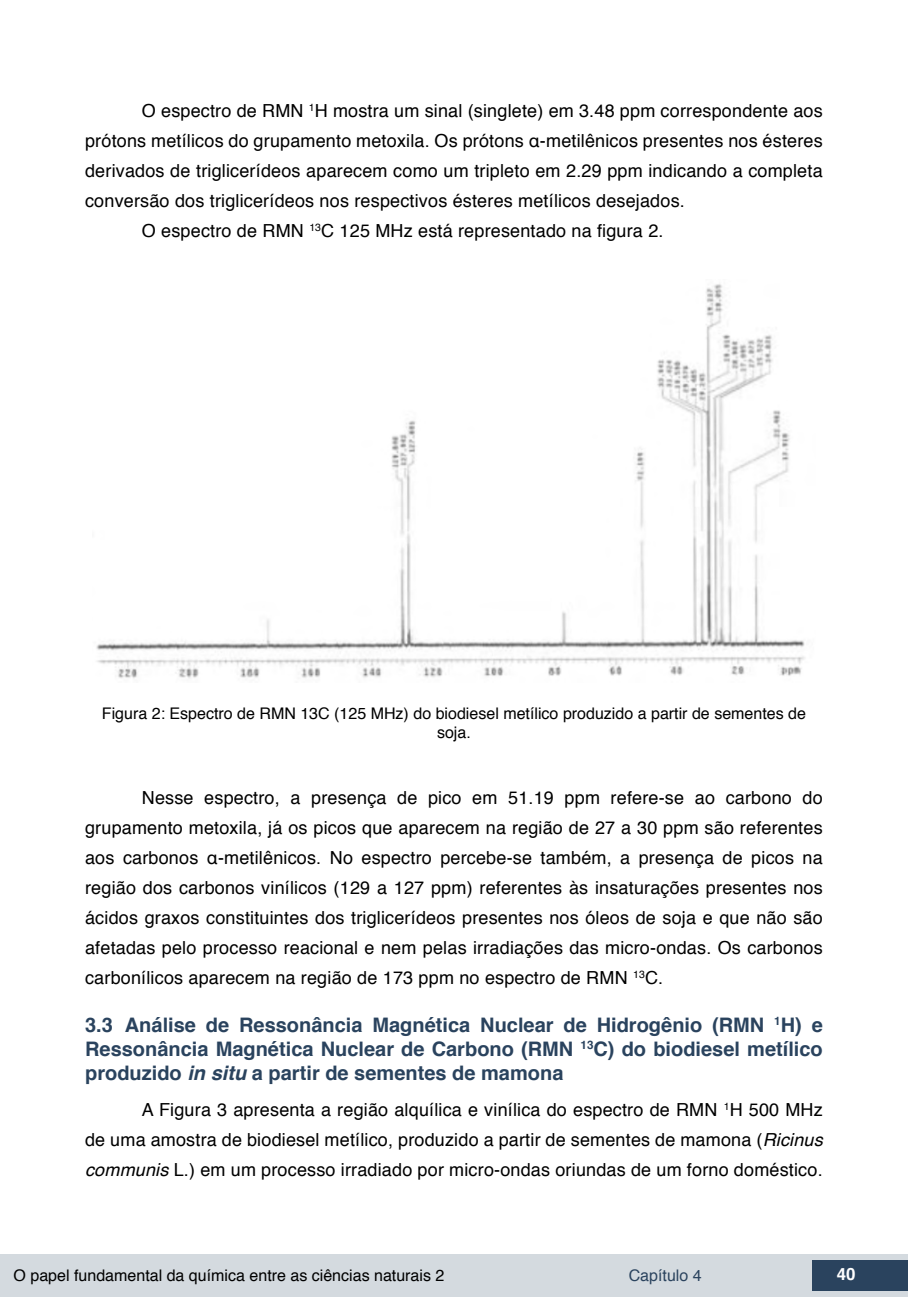
<style>
.page{position:relative;width:908px;height:1304px;background:#fff}
.page>*{position:absolute;margin:0;border:0;box-sizing:border-box;transform-origin:0 0}
.t1{font:700 20px/24px "Helvetica";color:#2a435e;text-align:justify}
.txt{font:18px/30px "Helvetica";letter-spacing:.01em;color:#000;text-align:justify}
.t2{font:700 16.8px "Helvetica";color:#fff}
.imagens_graf_tab{font:16px/19.2px "Helvetica";color:#000;text-align:center}
.t3{font:16px "Helvetica";color:#2a435e}
.s1{font-style:italic}
</style>
<div class="page">
<div style="left:0;top:1254px;width:906px;height:43px;background:#d4dadf"></div>
<div style="left:812px;top:1261px;width:95px;height:30px;background:#2a435e"></div>
<img style="left:96px;top:284px;width:709px;height:395px">
<p class="txt" style="left:85px;top:96px;width:738px;text-indent:57px">O espectro de RMN <sup>1</sup>H mostra um sinal (singlete) em 3.48 ppm correspondente aos prótons metílicos do grupamento metoxila. Os prótons α-metilênicos presentes nos ésteres derivados de triglicerídeos aparecem como um tripleto em 2.29 ppm indicando a completa conversão dos triglicerídeos nos respectivos ésteres metílicos desejados.</p>
<p class="txt" style="left:142px;top:216px;width:523px">O espectro de RMN <sup>13</sup>C 125 MHz está representado na figura 2.</p>
<p class="imagens_graf_tab" style="left:102px;top:704px;width:705px">Figura 2: Espectro de RMN 13C (125 MHz) do biodiesel metílico produzido a partir de sementes de soja.</p>
<p class="txt" style="left:85px;top:783px;width:738px;text-indent:57px">Nesse espectro, a presença de pico em 51.19 ppm refere-se ao carbono do grupamento metoxila, já os picos que aparecem na região de 27 a 30 ppm são referentes aos carbonos α-metilênicos. No espectro percebe-se também, a presença de picos na região dos carbonos vinílicos (129 a 127 ppm) referentes às insaturações presentes nos ácidos graxos constituintes dos triglicerídeos presentes nos óleos de soja e que não são afetadas pelo processo reacional e nem pelas irradiações das micro-ondas. Os carbonos carbonílicos aparecem na região de 173 ppm no espectro de RMN <sup>13</sup>C.</p>
<p class="t1" style="left:85px;top:1013px;width:739px">3.3 Análise de Ressonância Magnética Nuclear de Hidrogênio (RMN <sup>1</sup>H) e Ressonância Magnética Nuclear de Carbono (RMN <sup>13</sup>C) do biodiesel metílico produzido <span class="s1">in situ</span> a partir de sementes de mamona</p>
<p class="txt" style="left:85px;top:1095px;width:738px;text-indent:57px">A Figura 3 apresenta a região alquílica e vinílica do espectro de RMN <sup>1</sup>H 500 MHz de uma amostra de biodiesel metílico, produzido a partir de sementes de mamona (<span class="s1">Ricinus communis</span> L.) em um processo irradiado por micro-ondas oriundas de um forno doméstico.</p>
<p class="imagens_graf_tab" style="left:14px;top:1266px;width:432px">O papel fundamental da química entre as ciências naturais 2</p>
<p class="t3" style="left:628px;top:1263px;width:74px">Capítulo 4</p>
<p class="t2" style="left:836px;top:1261px;width:20px">40</p>
</div>
